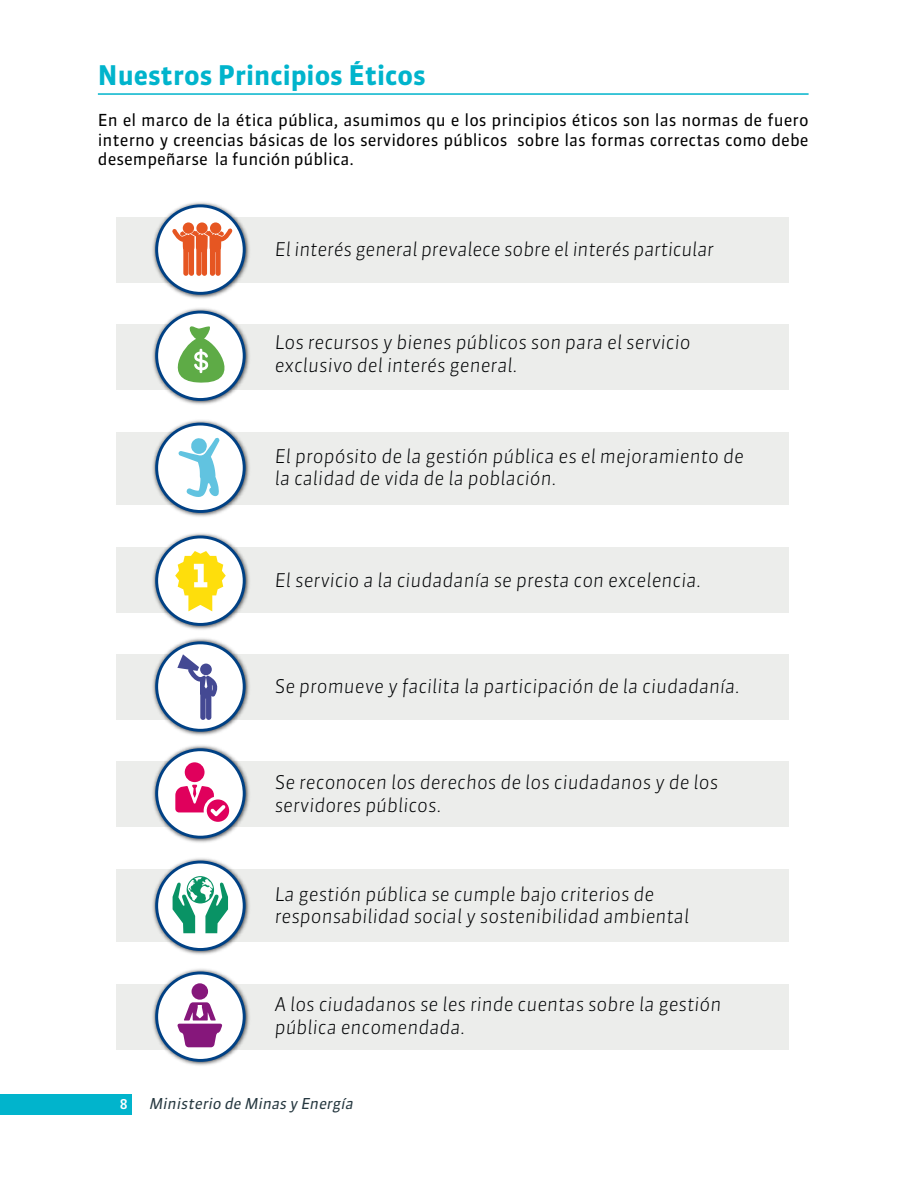
<style>
.page{position:relative;width:915px;height:1188px;background:#fff}
.page>*{position:absolute;margin:0;border:0;box-sizing:border-box;transform-origin:0 0}
.t1{font:700 27px "Sanuk";color:#01b4cc}
.t2{font:italic 300 18.75px/22.6px "Sanuk";color:#010305}
.t3{font:16.5px/19.8px "Sanuk";color:#000;text-align:justify}
.t4{font:italic 15px "Sanuk";color:#263840}
.t5{font:500 13.5px "Sanuk";color:#fff}
</style>
<div class="page">
<div style="left:0;top:1094px;width:132px;height:20px;background:#01b4cc"></div>
<hr style="left:98px;top:93px;width:710px;height:2px;background:#01b4cc">
<div style="left:116px;top:217px;width:672px;height:65px;background:#ecedeb"></div>
<div style="left:116px;top:547px;width:672px;height:66px;background:#ecedeb"></div>
<div style="left:116px;top:324px;width:672px;height:65px;background:#ecedeb"></div>
<div style="left:116px;top:654px;width:672px;height:65px;background:#ecedeb"></div>
<div style="left:116px;top:432px;width:672px;height:72px;background:#ecedeb"></div>
<div style="left:116px;top:761px;width:672px;height:65px;background:#ecedeb"></div>
<div style="left:116px;top:984px;width:672px;height:66px;background:#ecedeb"></div>
<div style="left:116px;top:869px;width:672px;height:72px;background:#ecedeb"></div>
<img style="left:149px;top:202px;width:103px;height:97px">
<div style="left:157px;top:206px;width:87px;height:87px;background:#fff;border-radius:50%"></div>
<div style="left:155px;top:204px;width:90px;height:91px;border:3px solid #004185;border-radius:50%"></div>
<img style="left:149px;top:308px;width:103px;height:97px">
<svg style="left:157px;top:312px;width:87px;height:88px;fill:#fff"></svg>
<div style="left:155px;top:311px;width:90px;height:90px;border:3px solid #004185;border-radius:50%"></div>
<img style="left:149px;top:420px;width:103px;height:97px">
<div style="left:157px;top:424px;width:87px;height:87px;background:#fff;border-radius:50%"></div>
<div style="left:155px;top:423px;width:90px;height:90px;border:3px solid #004185;border-radius:50%"></div>
<img style="left:152px;top:533px;width:98px;height:97px">
<svg style="left:157px;top:537px;width:87px;height:87px"></svg>
<div style="left:155px;top:536px;width:90px;height:90px;border:3px solid #004185;border-radius:50%"></div>
<img style="left:149px;top:638px;width:103px;height:98px">
<div style="left:157px;top:643px;width:87px;height:87px;background:#fff;border-radius:50%"></div>
<div style="left:155px;top:641px;width:90px;height:91px;border:3px solid #004185;border-radius:50%"></div>
<img style="left:149px;top:745px;width:103px;height:98px">
<div style="left:157px;top:750px;width:87px;height:87px;background:#fff;border-radius:50%"></div>
<div style="left:155px;top:748px;width:90px;height:91px;border:3px solid #004185;border-radius:50%"></div>
<img style="left:149px;top:858px;width:103px;height:97px">
<div style="left:157px;top:862px;width:87px;height:87px;background:#fff;border-radius:50%"></div>
<div style="left:155px;top:861px;width:90px;height:90px;border:3px solid #004185;border-radius:50%"></div>
<img style="left:152px;top:968px;width:98px;height:98px">
<div style="left:157px;top:973px;width:87px;height:87px;background:#fff;border-radius:50%"></div>
<div style="left:155px;top:972px;width:90px;height:90px;border:3px solid #004185;border-radius:50%"></div>
<div style="left:196px;top:222px;width:11px;height:12px;background:#e65622;border-radius:50%"></div>
<div style="left:183px;top:222px;width:11px;height:12px;background:#e65622;border-radius:50%"></div>
<div style="left:210px;top:222px;width:11px;height:12px;background:#e65622;border-radius:50%"></div>
<svg style="left:169px;top:228px;width:63px;height:51px"></svg>
<svg style="left:168px;top:326px;width:67px;height:58px;background:#bbdbb2"></svg>
<svg style="left:178px;top:438px;width:41px;height:59px"></svg>
<svg style="left:168px;top:541px;width:65px;height:78px;background:#f3eaa4"></svg>
<svg style="left:174px;top:654px;width:44px;height:67px"></svg>
<svg style="left:183px;top:762px;width:20px;height:21px"></svg>
<div style="left:185px;top:762px;width:19px;height:20px;background:#e0005c;border-radius:50%"></div>
<svg style="left:175px;top:785px;width:54px;height:37px"></svg>
<svg style="left:170px;top:876px;width:58px;height:60px"></svg>
<div style="left:191px;top:983px;width:17px;height:17px;background:#86177b;border-radius:50%"></div>
<svg style="left:177px;top:1002px;width:45px;height:46px"></svg>
<h1 class="t1" style="left:98px;top:58px;width:329px">Nuestros Principios Éticos</h1>
<p class="t3" style="left:98px;top:110px;width:712px">En el marco de la ética pública, asumimos qu e los principios éticos son las normas de fuero interno y creencias básicas de los servidores públicos sobre las formas correctas como debe desempeñarse la función pública.</p>
<p class="t2" style="left:275px;top:238px;width:440px">El interés general prevalece sobre el interés particular</p>
<p class="t2" style="left:275px;top:331px;width:417px">Los recursos y bienes públicos son para el servicio exclusivo del interés general.</p>
<p class="t2" style="left:275px;top:445px;width:470px">El propósito de la gestión pública es el mejoramiento de la calidad de vida de la población.</p>
<p class="t2" style="left:275px;top:569px;width:428px">El servicio a la ciudadanía se presta con excelencia.</p>
<p class="t2" style="left:275px;top:675px;width:466px">Se promueve y facilita la participación de la ciudadanía.</p>
<p class="t2" style="left:275px;top:771px;width:445px">Se reconocen los derechos de los ciudadanos y de los servidores públicos.</p>
<p class="t2" style="left:275px;top:883px;width:416px">La gestión pública se cumple bajo criterios de responsabilidad social y sostenibilidad ambiental</p>
<p class="t2" style="left:275px;top:993px;width:448px">A los ciudadanos se les rinde cuentas sobre la gestión pública encomendada.</p>
<p class="t5" style="left:120px;top:1096px;width:9px">8</p>
<p class="t4" style="left:149px;top:1094px;width:209px">Ministerio de Minas y Energía</p>
</div>
